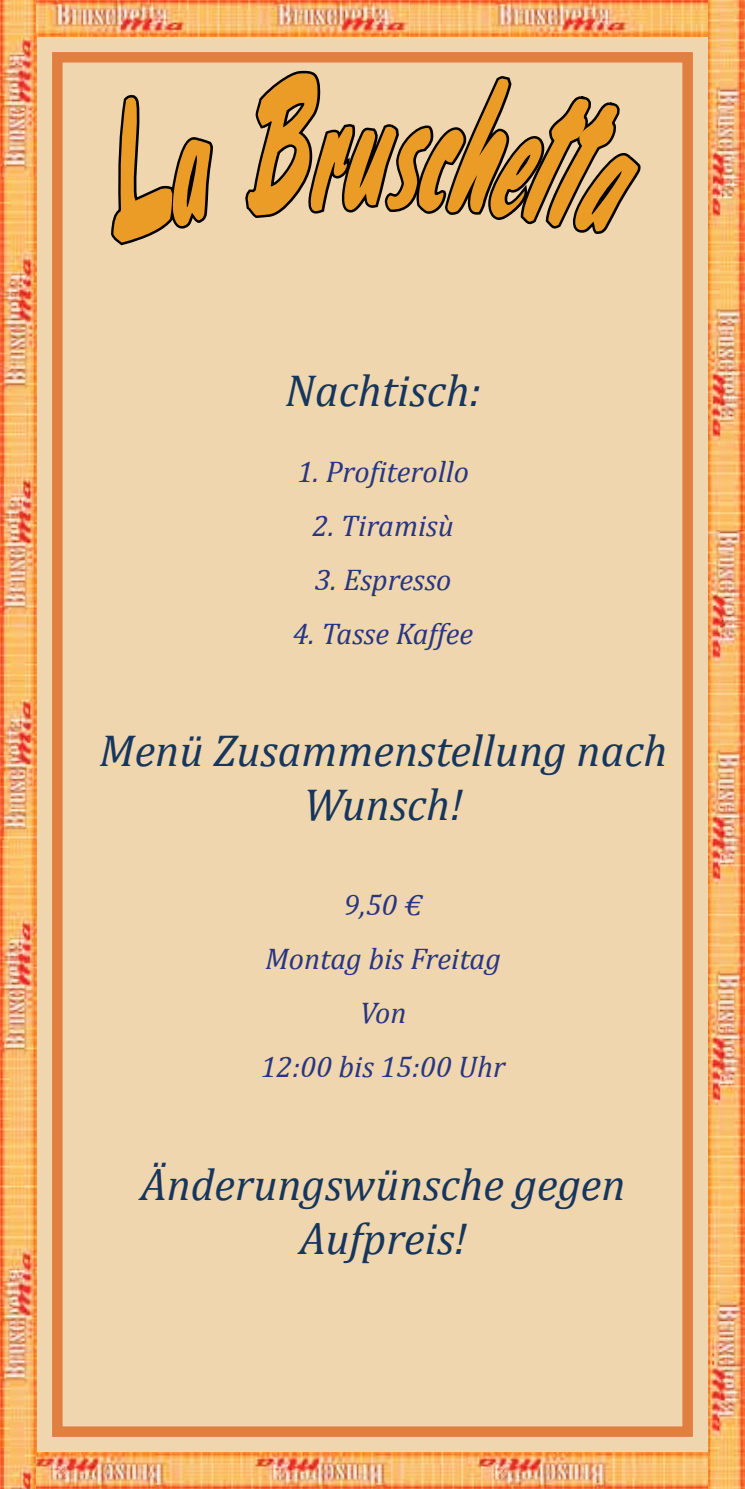
<style>
.page{position:relative;width:745px;height:1489px;background:#fff}
.page>*{position:absolute;margin:0;border:0;box-sizing:border-box;transform-origin:0 0}
.t1{font:237px "SHELMAN";color:#ea9c26;scale:.63 1}
.t2{font:italic 45px/54px "Cambria";color:#17365d;text-align:center}
.t3{font:italic 30px/54.2px "Cambria";color:#283583;text-align:center}
</style>
<div class="page">
<div style="left:36px;top:36px;width:672px;height:1416px;background:#efd6ae"></div>
<div style="left:52px;top:52px;width:640px;height:1384px;border:10px solid #e17f41"></div>
<img style="left:0;top:477px;width:36px;height:150px">
<img style="left:0;top:627px;width:36px;height:213px">
<img style="left:0;top:840px;width:36px;height:297px">
<img style="left:0;top:0;width:36px;height:178px">
<img style="left:0;top:178px;width:36px;height:299px">
<img style="left:0;top:1446px;width:36px;height:42px">
<img style="left:0;top:1137px;width:36px;height:309px">
<img style="left:408px;top:0;width:300px;height:36px">
<img style="left:185px;top:0;width:223px;height:36px">
<img style="left:36px;top:0;width:149px;height:36px">
<img style="left:36px;top:1452px;width:219px;height:36px">
<img style="left:255px;top:1452px;width:202px;height:36px">
<img style="left:457px;top:1452px;width:251px;height:36px">
<img style="left:708px;top:529px;width:36px;height:156px">
<img style="left:708px;top:309px;width:36px;height:220px">
<img style="left:708px;top:0;width:36px;height:309px">
<img style="left:708px;top:685px;width:36px;height:220px">
<img style="left:708px;top:905px;width:36px;height:308px">
<img style="left:708px;top:1213px;width:36px;height:275px">
<svg style="left:98px;top:88px;width:117px;height:160px"></svg>
<svg style="left:242px;top:67px;width:402px;height:170px"></svg>
<h1 class="t1" style="left:343px;top:19px;width:123px">u</h1>
<h2 class="t2" style="left:285px;top:361px;width:198px">Nachtisch:</h2>
<p class="t3" style="left:297px;top:443px;width:173px">1. Profiterollo</p>
<p class="t3" style="left:312px;top:497px;width:143px">2. Tiramisù</p>
<p class="t3" style="left:315px;top:551px;width:138px">3. Espresso</p>
<p class="t3" style="left:293px;top:605px;width:182px">4. Tasse Kaffee</p>
<h2 class="t2" style="left:99px;top:722px;width:569px">Menü Zusammenstellung nach<br>Wunsch!</h2>
<p class="t3" style="left:260px;top:876px;width:246px">9,50 €<br>Montag bis Freitag<br>Von<br>12:00 bis 15:00 Uhr</p>
<h2 class="t2" style="left:140px;top:1155px;width:486px">Änderungswünsche gegen<br>Aufpreis!</h2>
</div>
